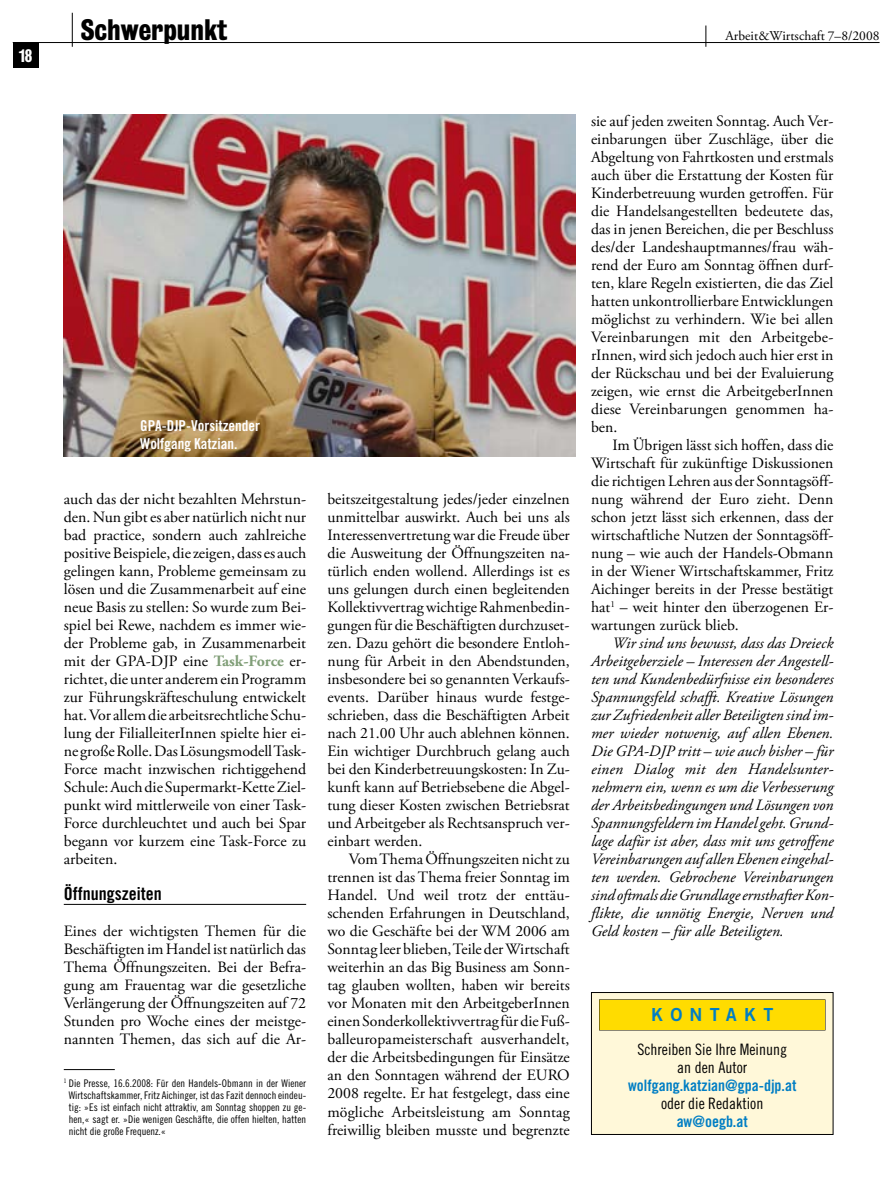
<style>
.page{position:relative;width:893px;height:1191px;background:#fff}
.page>*{position:absolute;margin:0;border:0;box-sizing:border-box;transform-origin:0 0}
.t1{font:27px "Bureau Grot Three Seven";color:#000}
.t2{font:18px "Trade Gothic Bold Cond Twenty";color:#000}
.t3{font:18px "Trade Gothic Bold Two";letter-spacing:.4em;color:#007ec4}
.t4{font:16.5px "Bureau Grot Three Seven";color:#fff}
.t5{font:15.75px/18px "Adobe Garamond Pro";color:#000;text-align:justify}
.t6{font:italic 15.75px/18px "Adobe Garamond Pro";color:#000;text-align:justify}
.t7{font:15.75px/18px "Trade Gothic Cond Eighteen";color:#000;text-align:center}
.t8{font:15.75px "Trade Gothic Bold Cond Twenty";color:#007ec4}
.t9{font:15px/18px "Trade Gothic Bold Cond Twenty";color:#fff}
.t10{font:13.5px "Adobe Garamond Pro";color:#000}
.t11{font:10.5px/12px "Trade Gothic Cond Eighteen";color:#000;text-align:justify}
.s1{font-weight:700;color:#809e77}
</style>
<div class="page">
<div style="left:13px;top:42px;width:25px;height:26px;background:#000"></div>
<hr style="left:13px;top:42px;width:867px;height:1px;background:#000">
<hr style="left:72px;top:13px;width:1px;height:34px;background:#000">
<svg style="left:705px;top:26px;width:1px;height:21px"></svg>
<div style="left:591px;top:992px;width:242px;height:142px;background:#fff8d9"></div>
<div style="left:599px;top:999px;width:226px;height:31px;background:#ffdc00"></div>
<div style="left:591px;top:992px;width:242px;height:142px;border:1px solid #000"></div>
<hr style="left:64px;top:904px;width:242px;height:1px;background:#000">
<hr style="left:64px;top:1069px;width:51px;height:1px;background:#000">
<img style="left:64px;top:115px;width:512px;height:342px">
<p class="t4" style="left:19px;top:46px;width:15px">18</p>
<h1 class="t1" style="left:81px;top:15px;width:148px">Schwerpunkt</h1>
<p class="t10" style="left:725px;top:28px;width:156px">Arbeit&amp;Wirtschaft 7–8/2008</p>
<p class="t9" style="left:140px;top:416px;width:121px">GPA-DJP-Vorsitzender<br>Wolfgang Katzian.</p>
<p class="t5" style="left:64px;top:491px;width:244px">auch das der nicht bezahlten Mehrstun&shy;den. Nun gibt es aber natürlich nicht nur bad practice, sondern auch zahlreiche positive Beispiele, die zeigen, dass es auch gelingen kann, Probleme gemeinsam zu lösen und die Zusammenarbeit auf eine neue Basis zu stellen: So wurde zum Bei&shy;spiel bei Rewe, nachdem es immer wie&shy;der Probleme gab, in Zusammenarbeit mit der GPA-DJP eine <span class="s1">Task-Force</span> er&shy;richtet, die unter anderem ein Programm zur Führungskräfteschulung entwickelt hat. Vor allem die arbeitsrechtliche Schu&shy;lung der FilialleiterInnen spielte hier ei&shy;ne große Rolle. Das Lösungsmodell Task-Force macht inzwischen richtiggehend Schule: Auch die Supermarkt-Kette Ziel&shy;punkt wird mittlerweile von einer Task-Force durchleuchtet und auch bei Spar begann vor kurzem eine Task-Force zu arbeiten.</p>
<p class="t2" style="left:64px;top:883px;width:99px">Öffnungszeiten</p>
<p class="t5" style="left:64px;top:923px;width:244px">Eines der wichtigsten Themen für die Beschäftigten im Handel ist natürlich das Thema Öffnungszeiten. Bei der Befra&shy;gung am Frauentag war die gesetzliche Verlängerung der Öffnungszeiten auf 72<br>Stunden pro Woche eines der meistge&shy;nannten Themen, das sich auf die Ar-</p>
<p class="t11" style="left:69px;top:1077px;width:239px;text-indent:-5px"><sup>1</sup> Die Presse, 16.6.2008: Für den Handels-Obmann in der Wiener Wirtschaftskammer, Fritz Aichinger, ist das Fazit dennoch eindeu&shy;tig: »Es ist einfach nicht attraktiv, am Sonntag shoppen zu ge&shy;hen,« sagt er. »Die wenigen Geschäfte, die offen hielten, hatten nicht die große Frequenz.«</p>
<p class="t5" style="left:327px;top:491px;width:244px">beitszeitgestaltung jedes/jeder einzelnen unmittelbar auswirkt. Auch bei uns als Interessenvertretung war die Freude über die Ausweitung der Öffnungszeiten na&shy;türlich enden wollend. Allerdings ist es uns gelungen durch einen begleitenden Kollektivvertrag wichtige Rahmenbedin&shy;gungen für die Beschäftigten durchzuset&shy;zen. Dazu gehört die besondere Entloh&shy;nung für Arbeit in den Abendstunden, insbesondere bei so genannten Verkaufs&shy;events. Darüber hinaus wurde festge&shy;schrieben, dass die Beschäftigten Arbeit nach 21.00 Uhr auch ablehnen können.<br>Ein wichtiger Durchbruch gelang auch bei den Kinderbetreuungskosten: In Zu&shy;kunft kann auf Betriebsebene die Abgel&shy;tung dieser Kosten zwischen Betriebsrat und Arbeitgeber als Rechtsanspruch ver&shy;einbart werden.</p>
<p class="t5" style="left:327px;top:851px;width:244px;text-indent:21px">Vom Thema Öffnungszeiten nicht zu trennen ist das Thema freier Sonntag im Handel. Und weil trotz der enttäu&shy;schenden Erfahrungen in Deutschland, wo die Geschäfte bei der WM 2006 am Sonntag leer blieben, Teile der Wirtschaft weiterhin an das Big Business am Sonn&shy;tag glauben wollten, haben wir bereits vor Monaten mit den ArbeitgeberInnen einen Sonderkollektivvertrag für die Fuß&shy;balleuropameisterschaft ausverhandelt, der die Arbeitsbedingungen für Einsätze an den Sonntagen während der EURO 2008 regelte. Er hat festgelegt, dass eine mögliche Arbeitsleistung am Sonntag freiwillig bleiben musste und begrenzte</p>
<p class="t5" style="left:591px;top:113px;width:244px">sie auf jeden zweiten Sonntag. Auch Ver&shy;einbarungen über Zuschläge, über die Abgeltung von Fahrtkosten und erstmals auch über die Erstattung der Kosten für Kinderbetreuung wurden getroffen. Für die Handelsangestellten bedeutete das, das in jenen Bereichen, die per Beschluss des/der Landeshauptmannes/frau wäh&shy;rend der Euro am Sonntag öffnen durf&shy;ten, klare Regeln existierten, die das Ziel hatten unkontrollierbare Entwicklungen möglichst zu verhindern. Wie bei allen Vereinbarungen mit den Arbeitgebe&shy;rInnen, wird sich jedoch auch hier erst in der Rückschau und bei der Evaluierung zeigen, wie ernst die ArbeitgeberInnen diese Vereinbarungen genommen ha&shy;ben.</p>
<p class="t5" style="left:591px;top:437px;width:244px;text-indent:21px">Im Übrigen lässt sich hoffen, dass die Wirtschaft für zukünftige Diskussionen die richtigen Lehren aus der Sonntagsöff&shy;nung während der Euro zieht. Denn schon jetzt lässt sich erkennen, dass der wirtschaftliche Nutzen der Sonntagsöff&shy;nung – wie auch der Handels-Obmann in der Wiener Wirtschaftskammer, Fritz Aichinger bereits in der Presse bestätigt hat<sup>1</sup> – weit hinter den überzogenen Er&shy;wartungen zurück blieb.</p>
<p class="t6" style="left:591px;top:634px;width:244px;text-indent:21px">Wir sind uns bewusst, dass das Dreieck Arbeitgeberziele – Interessen der Angestell&shy;ten und Kundenbedürfnisse ein besonderes Spannungsfeld schafft. Kreative Lösungen zur Zufriedenheit aller Beteiligten sind im&shy;mer wieder notwenig, auf allen Ebenen.<br>Die GPA-DJP tritt – wie auch bisher – für einen Dialog mit den Handelsunter&shy;nehmern ein, wenn es um die Verbesserung der Arbeitsbedingungen und Lösungen von Spannungsfeldern im Handel geht. Grund&shy;lage dafür ist aber, dass mit uns getroffene Vereinbarungen auf allen Ebenen eingehal&shy;ten werden. Gebrochene Vereinbarungen sind oftmals die Grundlage ernsthafter Kon&shy;flikte, die unnötig Energie, Nerven und Geld kosten – für alle Beteiligten.</p>
<p class="t3" style="left:651px;top:1003px;width:124px">KONTAKT</p>
<p class="t7" style="left:637px;top:1040px;width:151px">Schreiben Sie Ihre Meinung an den Autor</p>
<p class="t8" style="left:628px;top:1075px;width:170px">wolfgang.katzian@gpa-djp.at</p>
<p class="t7" style="left:661px;top:1094px;width:104px">oder die Redaktion</p>
<p class="t8" style="left:677px;top:1111px;width:73px">aw@oegb.at</p>
</div>
